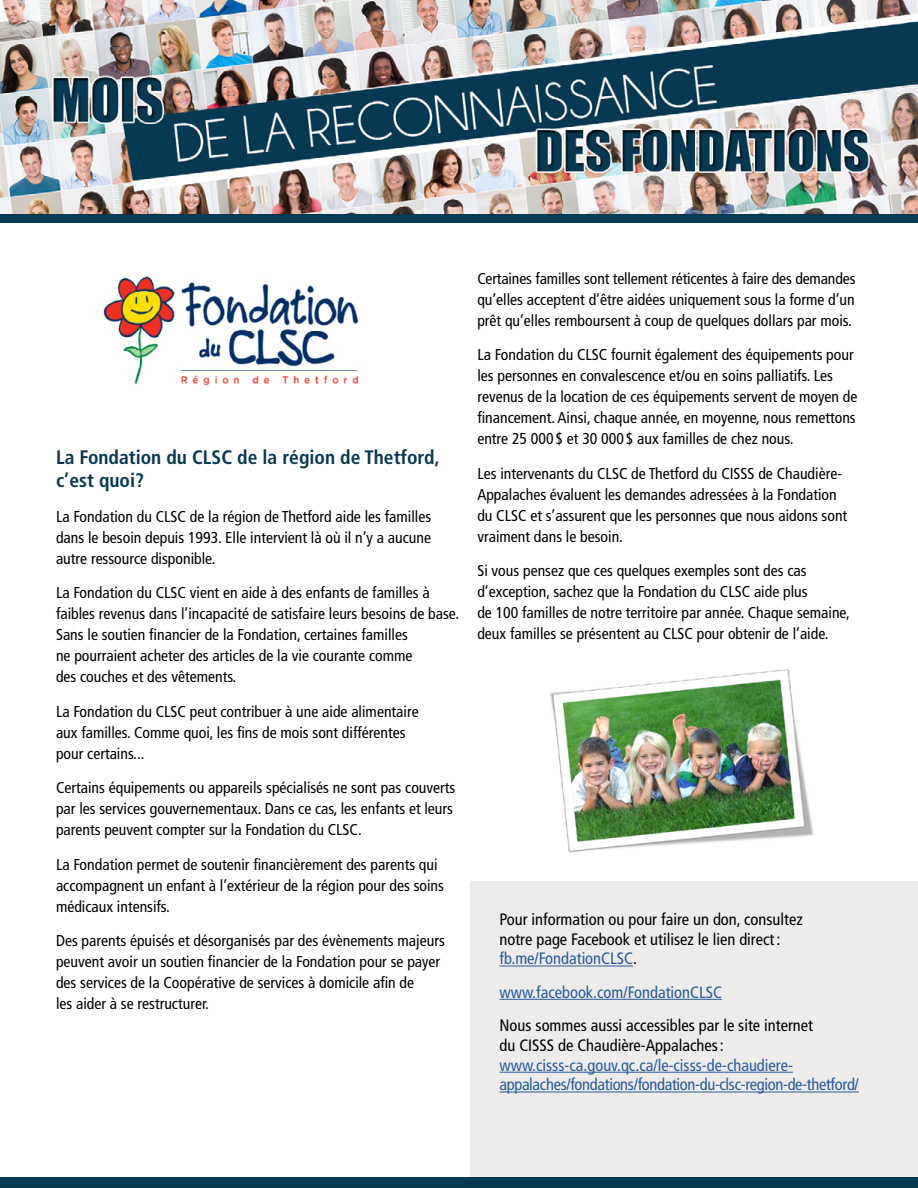
<style>
.page{position:relative;width:918px;height:1188px;background:#fff}
.page>*{position:absolute;margin:0;border:0;box-sizing:border-box;transform-origin:0 0}
.t1{font:700 condensed 19.5px/23.4px "Frutiger";color:#073951}
.t2{font:condensed 16.5px/19.8px "Frutiger";color:#000}
.t3{font:condensed 16.5px/19.8px "Frutiger";letter-spacing:-.02em;color:#275b9b}
.t4{font:condensed 16.5px "Frutiger";color:#275b9b}
.t5{font:condensed 15.75px/21px "Frutiger";color:#000}
.s1{color:#275b9b}
</style>
<div class="page">
<div style="left:471px;top:881px;width:447px;height:307px;background:#edecea"></div>
<img style="left:0;top:0;width:918px;height:214px">
<hr style="left:500px;top:966px;width:133px;height:1px;background:#275b9b">
<hr style="left:500px;top:999px;width:222px;height:1px;background:#275b9b">
<hr style="left:500px;top:1072px;width:293px;height:1px;background:#275b9b">
<hr style="left:500px;top:1092px;width:359px;height:1px;background:#275b9b">
<img style="left:550px;top:669px;width:264px;height:183px">
<div style="left:0;top:1177px;width:918px;height:11px;background:#073951"></div>
<div style="left:0;top:214px;width:918px;height:8px;background:#073951"></div>
<img style="left:103px;top:276px;width:256px;height:110px">
<p class="t1" style="left:56px;top:445px;width:385px">La Fondation du CLSC de la région de Thetford, c’est quoi?</p>
<p class="t5" style="left:56px;top:506px;width:377px;text-align:justify">La Fondation du CLSC de la région de Thetford aide les familles dans le besoin depuis 1993. Elle intervient là où il n’y a aucune autre ressource disponible.</p>
<p class="t5" style="left:56px;top:582px;width:405px">La Fondation du CLSC vient en aide à des enfants de familles à faibles revenus dans l’incapacité de satisfaire leurs besoins de base.<br>Sans le soutien financier de la Fondation, certaines familles<br>ne pourraient acheter des articles de la vie courante comme<br>des couches et des vêtements.</p>
<p class="t5" style="left:56px;top:701px;width:364px">La Fondation du CLSC peut contribuer à une aide alimentaire aux familles. Comme quoi, les fins de mois sont différentes pour certains...</p>
<p class="t5" style="left:56px;top:777px;width:401px">Certains équipements ou appareils spécialisés ne sont pas couverts par les services gouvernementaux. Dans ce cas, les enfants et leurs parents peuvent compter sur la Fondation du CLSC.</p>
<p class="t5" style="left:56px;top:854px;width:390px">La Fondation permet de soutenir financièrement des parents qui accompagnent un enfant à l’extérieur de la région pour des soins médicaux intensifs.</p>
<p class="t5" style="left:56px;top:930px;width:390px">Des parents épuisés et désorganisés par des évènements majeurs peuvent avoir un soutien financier de la Fondation pour se payer des services de la Coopérative de services à domicile afin de<br>les aider à se restructurer.</p>
<p class="t5" style="left:477px;top:268px;width:380px;text-align:justify">Certaines familles sont tellement réticentes à faire des demandes qu’elles acceptent d’être aidées uniquement sous la forme d’un prêt qu’elles remboursent à coup de quelques dollars par mois.</p>
<p class="t5" style="left:477px;top:345px;width:382px">La Fondation du CLSC fournit également des équipements pour les personnes en convalescence et/ou en soins palliatifs. Les revenus de la location de ces équipements servent de moyen de financement. Ainsi, chaque année, en moyenne, nous remettons entre 25 000 $ et 30 000 $ aux familles de chez nous.</p>
<p class="t5" style="left:477px;top:463px;width:371px">Les intervenants du CLSC de Thetford du CISSS de Chaudière-Appalaches évaluent les demandes adressées à la Fondation du CLSC et s’assurent que les personnes que nous aidons sont vraiment dans le besoin.</p>
<p class="t5" style="left:477px;top:561px;width:374px">Si vous pensez que ces quelques exemples sont des cas d’exception, sachez que la Fondation du CLSC aide plus<br>de 100 familles de notre territoire par année. Chaque semaine, deux familles se présentent au CLSC pour obtenir de l’aide.</p>
<p class="t2" style="left:500px;top:909px;width:305px">Pour information ou pour faire un don, consultez notre page Facebook et utilisez le lien direct: <span class="s1">fb.me/FondationCLSC</span>.</p>
<p class="t4" style="left:500px;top:982px;width:224px">www.facebook.com/FondationCLSC</p>
<p class="t2" style="left:500px;top:1015px;width:315px">Nous sommes aussi accessibles par le site internet du CISSS de Chaudière-Appalaches:</p>
<p class="t3" style="left:500px;top:1055px;width:361px">www.cisss-ca.gouv.qc.ca/le-cisss-de-chaudiere&shy;appalaches/fondations/fondation-du-clsc-region-de-thetford/</p>
</div>
